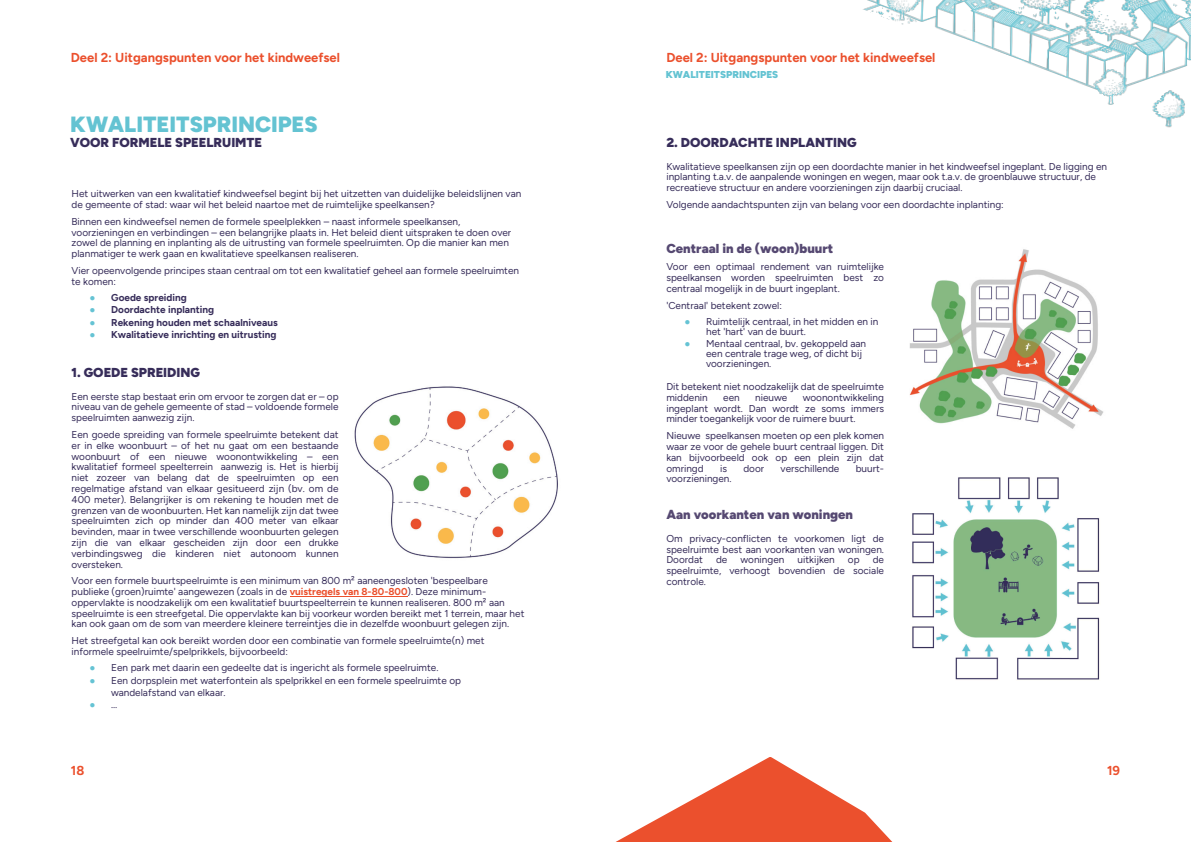
<style>
.page{position:relative;width:1191px;height:842px;background:#fff}
.page>*{position:absolute;margin:0;border:0;box-sizing:border-box;transform-origin:0 0}
.t1{font:900 22px "Figtree";color:#64c3d2}
.t2{font:700 13px "Figtree";color:#eb502d}
.t3{font:900 13px "Figtree";color:#372d5a}
.t4{font:900 13px "Figtree";color:#564972}
.t5{font:10px/10.8px "Figtree";color:#372d5a}
.t6{font:700 10px "Figtree";color:#372d5a}
.t7{font:900 10px "Figtree";color:#64c3d2}
.t8{font:10px "Arial";color:#65c3d4}
.s1{font-family:"Arial";font-weight:400;color:#65c3d4}
.s2{font-weight:700;color:#eb502d}
.s3{font-family:"Arial";color:#65c3d4}
.s4{font-family:"Figtree";color:#372d5a}
</style>
<div class="page">
<img style="left:909px;top:249px;width:195px;height:180px">
<img style="left:912px;top:477px;width:188px;height:203px">
<svg style="left:616px;top:757px;width:277px;height:85px"></svg>
<hr style="left:290px;top:596px;width:117px;height:1px;background:#eb502d">
<img style="left:354px;top:386px;width:204px;height:173px">
<img style="left:863px;top:0;width:328px;height:128px">
<h2 class="t2" style="left:71px;top:50px;width:270px">Deel 2: Uitgangspunten voor het kindweefsel</h2>
<h2 class="t2" style="left:666px;top:50px;width:270px">Deel 2: Uitgangspunten voor het kindweefsel</h2>
<p class="t7" style="left:666px;top:68px;width:114px">KWALITEITSPRINCIPES</p>
<h1 class="t1" style="left:70px;top:111px;width:249px">KWALITEITSPRINCIPES</h1>
<h2 class="t3" style="left:70px;top:134px;width:194px">VOOR FORMELE SPEELRUIMTE</h2>
<p class="t5" style="left:72px;top:188px;width:451px">Het uitwerken van een kwalitatief kindweefsel begint bĳ het uitzetten van duidelĳke beleidslĳnen van de gemeente of stad: waar wil het beleid naartoe met de ruimtelĳke speelkansen?</p>
<p class="t5" style="left:72px;top:216px;width:441px">Binnen een kindweefsel nemen de formele speelplekken – naast informele speelkansen, voorzieningen en verbindingen – een belangrĳke plaats in. Het beleid dient uitspraken te doen over zowel de planning en inplanting als de uitrusting van formele speelruimten. Op die manier kan men planmatiger te werk gaan en kwalitatieve speelkansen realiseren.</p>
<p class="t5" style="left:72px;top:265px;width:449px">Vier opeenvolgende principes staan centraal om tot een kwalitatief geheel aan formele speelruimten te komen:</p>
<p class="t6" style="left:90px;top:292px;width:99px"><span class="s1">●</span> Goede spreiding</p>
<p class="t6" style="left:90px;top:304px;width:126px"><span class="s1">●</span> Doordachte inplanting</p>
<p class="t6" style="left:90px;top:316px;width:190px"><span class="s1">●</span> Rekening houden met schaalniveaus</p>
<p class="t6" style="left:90px;top:328px;width:188px"><span class="s1">●</span> Kwalitatieve inrichting en uitrusting</p>
<h2 class="t3" style="left:72px;top:364px;width:130px">1. GOEDE SPREIDING</h2>
<p class="t5" style="left:72px;top:391px;width:268px;text-align:justify">Een eerste stap bestaat erin om ervoor te zorgen dat er – op niveau van de gehele gemeente of stad – voldoende formele speelruimten aanwezig zĳn.</p>
<p class="t5" style="left:72px;top:429px;width:268px;text-align:justify">Een goede spreiding van formele speelruimte betekent dat er in elke woonbuurt – of het nu gaat om een bestaande woonbuurt of een nieuwe woonontwikkeling – een kwalitatief formeel speelterrein aanwezig is. Het is hierbĳ niet zozeer van belang dat de speelruimten op een regelmatige afstand van elkaar gesitueerd zĳn (bv. om de 400 meter). Belangrĳker is om rekening te houden met de grenzen van de woonbuurten. Het kan namelĳk zĳn dat twee speelruimten zich op minder dan 400 meter van elkaar bevinden, maar in twee verschillende woonbuurten gelegen zĳn die van elkaar gescheiden zĳn door een drukke verbindingsweg die kinderen niet autonoom kunnen oversteken.</p>
<p class="t5" style="left:72px;top:575px;width:454px">Voor een formele buurtspeelruimte is een minimum van 800 m² aaneengesloten 'bespeelbare publieke (groen)ruimte' aangewezen (zoals in de <span class="s2">vuistregels van 8-80-800</span>). Deze minimum&shy;oppervlakte is noodzakelĳk om een kwalitatief buurtspeelterrein te kunnen realiseren. 800 m² aan speelruimte is een streefgetal. Die oppervlakte kan bĳ voorkeur worden bereikt met 1 terrein, maar het kan ook gaan om de som van meerdere kleinere terreintjes die in dezelfde woonbuurt gelegen zĳn.</p>
<p class="t5" style="left:72px;top:635px;width:414px">Het streefgetal kan ook bereikt worden door een combinatie van formele speelruimte(n) met informele speelruimte/spelprikkels, bĳvoorbeeld:</p>
<p class="t5" style="left:90px;top:662px;width:350px"><span class="s3">●</span> Een park met daarin een gedeelte dat is ingericht als formele speelruimte.</p>
<p class="t5" style="left:111px;top:674px;width:351px;line-height:12px;text-indent:-21px"><span class="s3">●</span> Een dorpsplein met waterfontein als spelprikkel en een formele speelruimte op wandelafstand van elkaar.</p>
<p class="t8" style="left:90px;top:701px;width:29px">● <span class="s4">…</span></p>
<h2 class="t2" style="left:71px;top:762px;width:15px">18</h2>
<h2 class="t3" style="left:666px;top:134px;width:192px">2. DOORDACHTE INPLANTING</h2>
<p class="t5" style="left:666px;top:161px;width:442px">Kwalitatieve speelkansen zĳn op een doordachte manier in het kindweefsel ingeplant. De ligging en inplanting t.a.v. de aanpalende woningen en wegen, maar ook t.a.v. de groenblauwe structuur, de recreatieve structuur en andere voorzieningen zĳn daarbĳ cruciaal.</p>
<p class="t5" style="left:666px;top:199px;width:339px">Volgende aandachtspunten zĳn van belang voor een doordachte inplanting:</p>
<h2 class="t4" style="left:666px;top:241px;width:168px">Centraal in de (woon)buurt</h2>
<p class="t5" style="left:666px;top:261px;width:219px;text-align:justify">Voor een optimaal rendement van ruimtelĳke speelkansen worden speelruimten best zo centraal mogelĳk in de buurt ingeplant.</p>
<p class="t5" style="left:666px;top:300px;width:117px">'Centraal' betekent zowel:</p>
<p class="t5" style="left:706px;top:316px;width:174px;line-height:10px;text-indent:-22px"><span class="s3">●</span> Ruimtelĳk centraal, in het midden en in het 'hart' van de buurt.</p>
<p class="t5" style="left:706px;top:339px;width:162px;line-height:10px;text-indent:-22px"><span class="s3">●</span> Mentaal centraal, bv. gekoppeld aan een centrale trage weg, of dicht bĳ voorzieningen.</p>
<p class="t5" style="left:666px;top:381px;width:219px">Dit betekent niet noodzakelĳk dat de speelruimte middenin</p>
<p class="t5" style="left:666px;top:392px;width:219px;text-align:justify;text-indent:136px">woonontwikkeling ingeplant wordt. Dan wordt ze soms immers minder toegankelĳk voor de ruimere buurt.</p>
<p class="t5" style="left:666px;top:430px;width:219px;text-align:justify">Nieuwe speelkansen moeten op een plek komen waar ze voor de gehele buurt centraal liggen. Dit kan bĳvoorbeeld ook op een plein zĳn dat omringd</p>
<p class="t5" style="left:723px;top:392px;width:18px">een</p>
<p class="t5" style="left:755px;top:392px;width:34px">nieuwe</p>
<p class="t5" style="left:720px;top:463px;width:8px">is</p>
<p class="t5" style="left:743px;top:463px;width:22px">door</p>
<p class="t5" style="left:780px;top:463px;width:60px">verschillende</p>
<p class="t5" style="left:855px;top:463px;width:30px">buurt-</p>
<p class="t5" style="left:666px;top:473px;width:67px">voorzieningen.</p>
<h2 class="t4" style="left:666px;top:507px;width:188px">Aan voorkanten van woningen</h2>
<p class="t5" style="left:666px;top:533px;width:219px;text-align:justify">Om privacy-conflicten te voorkomen ligt de speelruimte best aan voorkanten van woningen.<br>Doordat</p>
<p class="t5" style="left:716px;top:555px;width:13px">de</p>
<p class="t5" style="left:740px;top:555px;width:45px">woningen</p>
<p class="t5" style="left:797px;top:555px;width:39px">uitkĳken</p>
<p class="t5" style="left:848px;top:555px;width:13px">op</p>
<p class="t5" style="left:666px;top:555px;width:219px;text-align:justify;text-indent:206px">de speelruimte, verhoogt bovendien de sociale controle.</p>
<h2 class="t2" style="left:1107px;top:762px;width:15px">19</h2>
</div>
